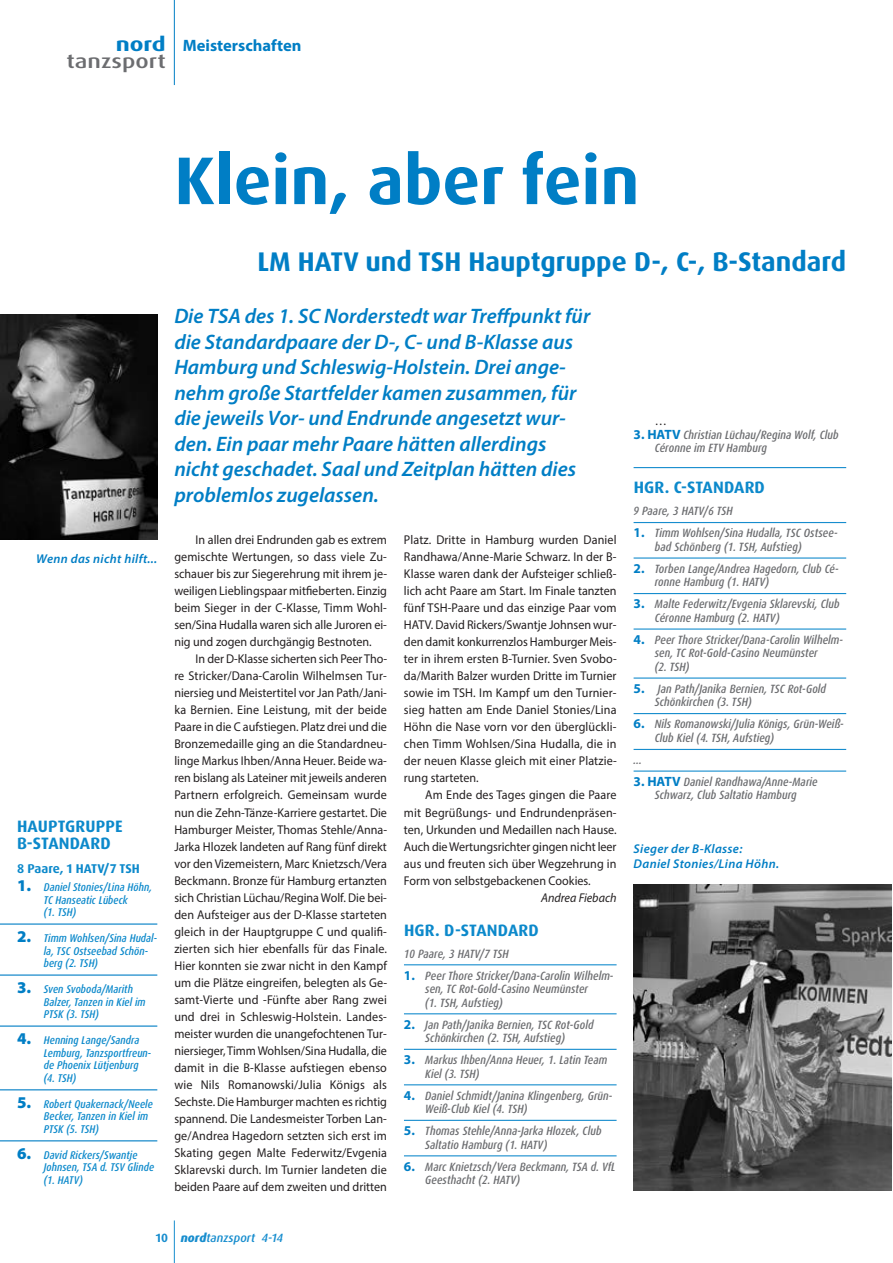
<style>
.page{position:relative;width:893px;height:1263px;background:#fff}
.page>*{position:absolute;margin:0;border:0;box-sizing:border-box;transform-origin:0 0}
.t1{font:700 67.5px "Dax OT";color:#007ec5}
.t2{font:700 27px "Dax OT";color:#007ec5}
.t3{font:italic 600 21px/25.5px "Myriad Pro";color:#007ec5}
.t4{font:500 19.5px "Dax OT";color:#6c6d70;scale:1.25 1}
.t5{font:700 19.5px "Dax OT";color:#007ec5;scale:1.25 1}
.t6{font:700 16.5px/17px "Dax OT";letter-spacing:.01em;color:#0c89cb}
.t7{font:700 16.5px "Myriad Pro";color:#007ec5}
.t8{font:12.75px/17px "Myriad Pro";color:#231f20;text-align:justify;scale:.95 1}
.t9{font:italic 600 12.75px/14.9px "Myriad Pro";letter-spacing:.025em;color:#007ec5}
.t10{font:700 12.75px "Dax OT";color:#0c89cb}
.t11{font:italic 12.75px "Myriad Pro";color:#231f20;scale:.95 1}
.t12{font:italic 500 condensed 12px/13.5px "Dax OT";color:#6c6d70}
.t13{font:italic 500 12px "Dax OT";color:#178dce}
.t14{font:italic 500 condensed 11.25px/12.8px "Dax OT";color:#0c89cb}
.s1{font-family:"Myriad Pro";font-weight:900;font-style:normal;font-stretch:normal;font-size:16.5px;color:#007ec5}
.s2{font-family:"Myriad Pro";font-weight:700;font-style:normal;font-stretch:normal;font-size:13.5px;color:#007ec5}
.s3{font-weight:700;font-style:normal}
.s4{font-weight:800}
</style>
<div class="page">
<hr style="left:174px;top:1220px;width:1px;height:43px;background:#178dce">
<hr style="left:174px;top:0;width:1px;height:85px;background:#007ec5">
<img style="left:634px;top:885px;width:258px;height:306px">
<hr style="left:404px;top:964px;width:213px;height:1px;background:#178dce">
<hr style="left:404px;top:1013px;width:213px;height:1px;background:#178dce">
<hr style="left:404px;top:1049px;width:213px;height:1px;background:#178dce">
<hr style="left:404px;top:1084px;width:213px;height:1px;background:#178dce">
<hr style="left:404px;top:1120px;width:213px;height:1px;background:#178dce">
<hr style="left:404px;top:1155px;width:213px;height:1px;background:#178dce">
<hr style="left:634px;top:467px;width:212px;height:1px;background:#178dce">
<hr style="left:634px;top:522px;width:212px;height:1px;background:#178dce">
<hr style="left:634px;top:557px;width:212px;height:2px;background:#178dce">
<hr style="left:634px;top:593px;width:212px;height:1px;background:#178dce">
<hr style="left:634px;top:628px;width:212px;height:2px;background:#178dce">
<hr style="left:634px;top:677px;width:212px;height:2px;background:#178dce">
<hr style="left:634px;top:713px;width:212px;height:1px;background:#178dce">
<hr style="left:634px;top:749px;width:212px;height:1px;background:#178dce">
<hr style="left:634px;top:770px;width:212px;height:2px;background:#178dce">
<hr style="left:0;top:923px;width:157px;height:2px;background:#007ec5">
<hr style="left:0;top:974px;width:157px;height:2px;background:#007ec5">
<hr style="left:0;top:1025px;width:157px;height:2px;background:#007ec5">
<hr style="left:0;top:1089px;width:157px;height:1px;background:#007ec5">
<hr style="left:0;top:1140px;width:157px;height:1px;background:#007ec5">
<img style="left:0;top:315px;width:157px;height:224px">
<h3 class="t5" style="left:116px;top:36px;width:42px">nord</h3>
<h3 class="t4" style="left:67px;top:49px;width:81px">tanzsport</h3>
<p class="t7" style="left:183px;top:39px;width:120px">Meisterschaften</p>
<p class="t9" style="left:36px;top:552px;width:123px">Wenn das nicht hilft...</p>
<p class="t6" style="left:17px;top:819px;width:107px">HAUPTGRUPPE<br>B-STANDARD</p>
<p class="t10" style="left:17px;top:863px;width:124px">8 Paare, 1 HATV/7 TSH</p>
<p class="t14" style="left:44px;top:881px;width:110px;text-indent:-27px"><span class="s1">1.</span> Daniel Stonies/Lina Höhn,<br>TC Hanseatic Lübeck<br>(1. TSH)</p>
<p class="t14" style="left:44px;top:932px;width:115px;text-indent:-27px"><span class="s1">2.</span> Timm Wohlsen/Sina Hudal&shy;la, TSC Ostseebad Schön&shy;berg (2. TSH)</p>
<p class="t14" style="left:44px;top:983px;width:103px;text-indent:-27px"><span class="s1">3.</span> Sven Svoboda/Marith<br>Balzer, Tanzen in Kiel im<br>PTSK (3. TSH)</p>
<p class="t14" style="left:44px;top:1034px;width:109px;text-indent:-27px"><span class="s1">4.</span> Henning Lange/Sandra<br>Lemburg, Tanzsportfreun&shy;de Phoenix Lütjenburg (4. TSH)</p>
<p class="t14" style="left:44px;top:1098px;width:111px;text-indent:-27px"><span class="s1">5.</span> Robert Quakernack/Neele<br>Becker, Tanzen in Kiel im<br>PTSK (5. TSH)</p>
<p class="t14" style="left:44px;top:1149px;width:112px;text-indent:-27px"><span class="s1">6.</span> David Rickers/Swantje<br>Johnsen, TSA d. TSV Glinde (1. HATV)</p>
<h1 class="t1" style="left:174px;top:151px;width:467px">Klein, aber fein</h1>
<h2 class="t2" style="left:257px;top:250px;width:590px">LM HATV und TSH Hauptgruppe D-, C-, B-Standard</h2>
<p class="t3" style="left:174px;top:305px;width:417px">Die TSA des 1. SC Norderstedt war Treffpunkt für die Standardpaare der D-, C- und B-Klasse aus Hamburg und Schleswig-Holstein. Drei ange&shy;nehm große Startfelder kamen zusammen, für die jeweils Vor- und Endrunde angesetzt wur&shy;den. Ein paar mehr Paare hätten allerdings nicht geschadet. Saal und Zeitplan hätten dies problemlos zugelassen.</p>
<p class="t8" style="left:174px;top:533px;width:226px;text-indent:21px">In allen drei Endrunden gab es extrem gemischte Wertungen, so dass viele Zu&shy;schauer bis zur Siegerehrung mit ihrem je&shy;weiligen Lieblingspaar mitfieberten. Einzig beim Sieger in der C-Klasse, Timm Wohl&shy;sen/Sina Hudalla waren sich alle Juroren ei&shy;nig und zogen durchgängig Bestnoten.</p>
<p class="t8" style="left:174px;top:652px;width:226px;text-indent:21px">In der D-Klasse sicherten sich Peer Tho&shy;re Stricker/Dana-Carolin Wilhelmsen Tur&shy;niersieg und Meistertitel vor Jan Path/Jani&shy;ka Bernien. Eine Leistung, mit der beide Paare in die C aufstiegen. Platz drei und die Bronzemedaille ging an die Standardneu&shy;linge Markus Ihben/Anna Heuer. Beide wa&shy;ren bislang als Lateiner mit jeweils anderen Partnern erfolgreich. Gemeinsam wurde nun die Zehn-Tänze-Karriere gestartet. Die Hamburger Meister, Thomas Stehle/Anna-Jarka Hlozek landeten auf Rang fünf direkt vor den Vizemeistern, Marc Knietzsch/Vera Beckmann. Bronze für Hamburg ertanzten sich Christian Lüchau/Regina Wolf. Die bei&shy;den Aufsteiger aus der D-Klasse starteten gleich in der Hauptgruppe C und qualifi&shy;zierten sich hier ebenfalls für das Finale.<br>Hier konnten sie zwar nicht in den Kampf um die Plätze eingreifen, belegten als Ge&shy;samt-Vierte und -Fünfte aber Rang zwei und drei in Schleswig-Holstein. Landes&shy;meister wurden die unangefochtenen Tur&shy;niersieger, Timm Wohlsen/Sina Hudalla, die damit in die B-Klasse aufstiegen ebenso wie Nils Romanowski/Julia Königs als Sechste. Die Hamburger machten es richtig spannend. Die Landesmeister Torben Lan&shy;ge/Andrea Hagedorn setzten sich erst im Skating gegen Malte Federwitz/Evgenia Sklarevski durch. Im Turnier landeten die beiden Paare auf dem zweiten und dritten</p>
<p class="t8" style="left:404px;top:533px;width:226px">Platz. Dritte in Hamburg wurden Daniel Randhawa/Anne-Marie Schwarz. In der B-Klasse waren dank der Aufsteiger schließ&shy;lich acht Paare am Start. Im Finale tanzten fünf TSH-Paare und das einzige Paar vom HATV. David Rickers/Swantje Johnsen wur&shy;den damit konkurrenzlos Hamburger Meis&shy;ter in ihrem ersten B-Turnier. Sven Svobo&shy;da/Marith Balzer wurden Dritte im Turnier sowie im TSH. Im Kampf um den Turnier&shy;sieg hatten am Ende Daniel Stonies/Lina Höhn die Nase vorn vor den überglückli&shy;chen Timm Wohlsen/Sina Hudalla, die in der neuen Klasse gleich mit einer Platzie&shy;rung starteten.</p>
<p class="t8" style="left:404px;top:788px;width:225px;text-indent:21px">Am Ende des Tages gingen die Paare mit Begrüßungs- und Endrundenpräsen&shy;ten, Urkunden und Medaillen nach Hause.<br>Auch die Wertungsrichter gingen nicht leer aus und freuten sich über Wegzehrung in Form von selbstgebackenen Cookies.</p>
<p class="t11" style="left:541px;top:890px;width:81px">Andrea Fiebach</p>
<p class="t6" style="left:404px;top:922px;width:136px">HGR. D-STANDARD</p>
<p class="t12" style="left:404px;top:947px;width:106px">10 Paare, 3 HATV/7 TSH</p>
<p class="t12" style="left:425px;top:969px;width:190px;text-indent:-21px"><span class="s2">1.</span> Peer Thore Stricker/Dana-Carolin Wilhelm&shy;sen, TC Rot-Gold-Casino Neumünster<br>(1. TSH, Aufstieg)</p>
<p class="t12" style="left:425px;top:1018px;width:170px;text-indent:-21px"><span class="s2">2.</span> Jan Path/Janika Bernien, TSC Rot-Gold<br>Schönkirchen (2. TSH, Aufstieg)</p>
<p class="t12" style="left:425px;top:1054px;width:184px;text-indent:-21px"><span class="s2">3.</span> Markus Ihben/Anna Heuer, 1. Latin Team<br>Kiel (3. TSH)</p>
<p class="t12" style="left:425px;top:1089px;width:189px;text-indent:-21px"><span class="s2">4.</span> Daniel Schmidt/Janina Klingenberg, Grün-<br>Weiß-Club Kiel (4. TSH)</p>
<p class="t12" style="left:425px;top:1125px;width:178px;text-indent:-21px"><span class="s2">5.</span> Thomas Stehle/Anna-Jarka Hlozek, Club<br>Saltatio Hamburg (1. HATV)</p>
<p class="t12" style="left:425px;top:1160px;width:192px;text-indent:-21px"><span class="s2">6.</span> Marc Knietzsch/Vera Beckmann, TSA d. VfL<br>Geesthacht (2. HATV)</p>
<p class="t8" style="left:655px;top:414px;width:14px">…</p>
<p class="t12" style="left:655px;top:429px;width:185px;text-indent:-21px"><span class="s2">3. HATV</span> Christian Lüchau/Regina Wolf, Club<br>Céronne im ETV Hamburg</p>
<p class="t6" style="left:634px;top:480px;width:133px">HGR. C-STANDARD</p>
<p class="t12" style="left:634px;top:505px;width:101px">9 Paare, 3 HATV/6 TSH</p>
<p class="t12" style="left:655px;top:527px;width:184px;text-indent:-21px"><span class="s2">1.</span> Timm Wohlsen/Sina Hudalla, TSC Ostsee&shy;bad Schönberg (1. TSH, Aufstieg)</p>
<p class="t12" style="left:655px;top:563px;width:185px;text-indent:-21px"><span class="s2">2.</span> Torben Lange/Andrea Hagedorn, Club Cé&shy;ronne Hamburg (1. HATV)</p>
<p class="t12" style="left:655px;top:598px;width:186px;text-indent:-21px"><span class="s2">3.</span> Malte Federwitz/Evgenia Sklarevski, Club<br>Céronne Hamburg (2. HATV)</p>
<p class="t12" style="left:655px;top:634px;width:190px;text-indent:-21px"><span class="s2">4.</span> Peer Thore Stricker/Dana-Carolin Wilhelm&shy;sen, TC Rot-Gold-Casino Neumünster<br>(2. TSH)</p>
<p class="t12" style="left:655px;top:683px;width:173px;text-indent:-21px"><span class="s2">5.</span> Jan Path/Janika Bernien, TSC Rot-Gold<br>Schönkirchen (3. TSH)</p>
<p class="t12" style="left:655px;top:718px;width:191px;text-indent:-21px"><span class="s2">6.</span> Nils Romanowski/Julia Königs, Grün-Weiß-<br>Club Kiel (4. TSH, Aufstieg)</p>
<p class="t12" style="left:634px;top:754px;width:10px">…</p>
<p class="t12" style="left:634px;top:776px;width:186px;text-align:center"><span class="s2">3. HATV</span> Daniel Randhawa/Anne-Marie<br>Schwarz, Club Saltatio Hamburg</p>
<p class="t9" style="left:634px;top:842px;width:147px">Sieger der B-Klasse:<br>Daniel Stonies/Lina Höhn.</p>
<p class="t13" style="left:156px;top:1230px;width:129px"><span class="s3">10</span> <span class="s4">nord</span>tanzsport 4-14</p>
</div>
